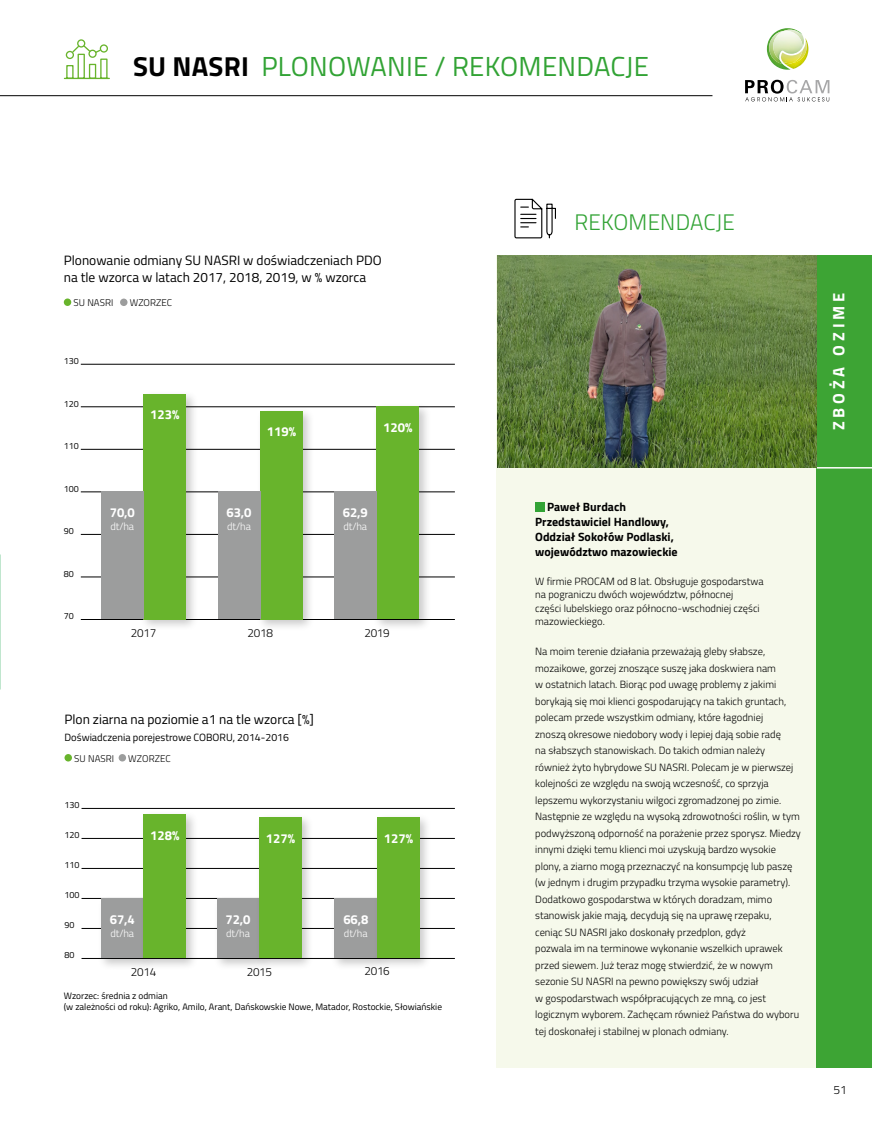
<style>
.page{position:relative;width:872px;height:1127px;background:#fff}
.page>*{position:absolute;margin:0;border:0;box-sizing:border-box;transform-origin:0 0}
.t1{font:27.45px "Titillium";letter-spacing:.01em;color:#32a335}
.t2{font:300 22.5px "Titillium";letter-spacing:.01em;color:#32a335}
.t3{font:700 16.5px "Titillium";letter-spacing:.23em;color:#fff}
.t4{font:13.5px/16.2px "Titillium";color:#000}
.t5{font:700 13.05px "Titillium";color:#fff}
.t6{font:700 12px/15px "Titillium";color:#000}
.t7{font:300 12px "Titillium";color:#000}
.t8{font:300 11.7px "Titillium";letter-spacing:-.025em;color:#000}
.t9{font:300 10.5px/16.5px "Titillium";color:#000}
.t10{font:10.5px "Titillium";color:#000}
.t11{font:300 10.5px "Titillium";letter-spacing:-.01em;color:#fff}
.t12{font:300 9.75px "Titillium";letter-spacing:.01em;color:#000}
.t13{font:9.3px/11.1px "Titillium";color:#000}
.t14{font:9px "Titillium";color:#000}
.s1{font-weight:700;color:#000}
</style>
<div class="page">
<hr style="left:0;top:95px;width:712px;height:1px;background:#000">
<svg style="left:63px;top:39px;width:47px;height:41px"></svg>
<svg style="left:767px;top:28px;width:41px;height:42px"></svg>
<img style="left:773px;top:31px;width:29px;height:29px">
<img style="left:780px;top:50px;width:22px;height:13px">
<svg style="left:745px;top:80px;width:84px;height:21px"></svg>
<svg style="left:514px;top:198px;width:42px;height:41px"></svg>
<div style="left:496px;top:255px;width:370px;height:812px;background:#f6f9eb"></div>
<div style="left:816px;top:468px;width:56px;height:599px;background:#3da434"></div>
<div style="left:816px;top:255px;width:56px;height:213px;background:#3da434"></div>
<hr style="left:816px;top:467px;width:56px;height:1px;background:#fff">
<div style="left:535px;top:502px;width:9px;height:9px;background:#32a335"></div>
<img style="left:497px;top:255px;width:319px;height:213px">
<hr style="left:81px;top:364px;width:374px;height:1px;background:#000">
<hr style="left:81px;top:406px;width:374px;height:1px;background:#000">
<hr style="left:81px;top:449px;width:374px;height:1px;background:#000">
<hr style="left:81px;top:492px;width:374px;height:1px;background:#000">
<hr style="left:81px;top:534px;width:374px;height:1px;background:#000">
<hr style="left:81px;top:577px;width:374px;height:1px;background:#000">
<hr style="left:81px;top:619px;width:374px;height:1px;background:#000">
<div style="left:140px;top:390px;width:58px;height:242px;background:#000;opacity:.21"></div>
<div style="left:144px;top:394px;width:42px;height:225px;background:#68b42c"></div>
<div style="left:101px;top:492px;width:43px;height:127px;background:#9c9d9d"></div>
<div style="left:256px;top:407px;width:59px;height:225px;background:#000;opacity:.21"></div>
<div style="left:260px;top:411px;width:43px;height:208px;background:#68b42c"></div>
<div style="left:218px;top:492px;width:42px;height:127px;background:#9c9d9d"></div>
<div style="left:372px;top:402px;width:59px;height:230px;background:#000;opacity:.21"></div>
<div style="left:376px;top:407px;width:43px;height:212px;background:#68b42c"></div>
<div style="left:334px;top:492px;width:42px;height:127px;background:#9c9d9d"></div>
<div style="left:64px;top:298px;width:7px;height:8px;background:#68b42c;border-radius:50%"></div>
<div style="left:120px;top:299px;width:7px;height:7px;background:#9c9d9d;border-radius:50%"></div>
<div style="left:64px;top:754px;width:8px;height:7px;background:#68b42c;border-radius:50%"></div>
<div style="left:119px;top:754px;width:7px;height:7px;background:#9c9d9d;border-radius:50%"></div>
<hr style="left:81px;top:808px;width:374px;height:1px;background:#000">
<hr style="left:81px;top:838px;width:374px;height:1px;background:#000">
<hr style="left:81px;top:868px;width:374px;height:1px;background:#000">
<hr style="left:81px;top:898px;width:374px;height:1px;background:#000">
<hr style="left:81px;top:928px;width:374px;height:1px;background:#000">
<hr style="left:81px;top:958px;width:374px;height:1px;background:#000">
<div style="left:97px;top:894px;width:59px;height:77px;background:#000;opacity:.21"></div>
<div style="left:101px;top:898px;width:43px;height:60px;background:#9c9d9d"></div>
<div style="left:140px;top:810px;width:58px;height:161px;background:#000;opacity:.21"></div>
<div style="left:144px;top:814px;width:42px;height:144px;background:#68b42c"></div>
<div style="left:213px;top:895px;width:59px;height:75px;background:#000;opacity:.21"></div>
<div style="left:217px;top:898px;width:42px;height:60px;background:#9c9d9d"></div>
<div style="left:255px;top:813px;width:59px;height:157px;background:#000;opacity:.21"></div>
<div style="left:259px;top:817px;width:43px;height:141px;background:#68b42c"></div>
<div style="left:330px;top:895px;width:59px;height:75px;background:#000;opacity:.21"></div>
<div style="left:334px;top:898px;width:43px;height:60px;background:#9c9d9d"></div>
<div style="left:373px;top:813px;width:59px;height:157px;background:#000;opacity:.21"></div>
<div style="left:377px;top:817px;width:42px;height:141px;background:#68b42c"></div>
<h1 class="t1" style="left:133px;top:46px;width:517px"><span class="s1">SU NASRI</span> PLONOWANIE / REKOMENDACJE</h1>
<p class="t4" style="left:64px;top:252px;width:319px">Plonowanie odmiany SU NASRI w doświadczeniach PDO na tle wzorca w latach 2017, 2018, 2019, w % wzorca</p>
<p class="t12" style="left:73px;top:295px;width:42px">SU NASRI</p>
<p class="t12" style="left:130px;top:295px;width:44px">WZORZEC</p>
<p class="t14" style="left:64px;top:354px;width:17px">130</p>
<p class="t14" style="left:64px;top:397px;width:17px">120</p>
<p class="t14" style="left:64px;top:439px;width:17px">110</p>
<p class="t14" style="left:64px;top:482px;width:17px">100</p>
<p class="t14" style="left:64px;top:524px;width:12px">90</p>
<p class="t14" style="left:64px;top:567px;width:12px">80</p>
<p class="t14" style="left:64px;top:609px;width:12px">70</p>
<p class="t5" style="left:150px;top:405px;width:31px">123%</p>
<p class="t5" style="left:110px;top:503px;width:26px">70,0</p>
<p class="t11" style="left:110px;top:518px;width:25px">dt/ha</p>
<p class="t8" style="left:131px;top:624px;width:27px">2017</p>
<p class="t5" style="left:267px;top:422px;width:31px">119%</p>
<p class="t5" style="left:383px;top:417px;width:31px">120%</p>
<p class="t5" style="left:226px;top:503px;width:26px">63,0</p>
<p class="t11" style="left:227px;top:518px;width:25px">dt/ha</p>
<p class="t5" style="left:343px;top:503px;width:26px">62,9</p>
<p class="t11" style="left:343px;top:518px;width:25px">dt/ha</p>
<p class="t8" style="left:247px;top:624px;width:27px">2018</p>
<p class="t8" style="left:364px;top:624px;width:27px">2019</p>
<p class="t4" style="left:64px;top:711px;width:251px">Plon ziarna na poziomie a1 na tle wzorca [%]</p>
<p class="t10" style="left:64px;top:730px;width:226px">Doświadczenia porejestrowe COBORU, 2014-2016</p>
<p class="t12" style="left:74px;top:751px;width:42px">SU NASRI</p>
<p class="t12" style="left:128px;top:751px;width:44px">WZORZEC</p>
<p class="t14" style="left:64px;top:798px;width:17px">130</p>
<p class="t14" style="left:64px;top:828px;width:17px">120</p>
<p class="t14" style="left:64px;top:858px;width:17px">110</p>
<p class="t14" style="left:64px;top:888px;width:17px">100</p>
<p class="t14" style="left:64px;top:918px;width:12px">90</p>
<p class="t14" style="left:64px;top:948px;width:12px">80</p>
<p class="t5" style="left:150px;top:825px;width:31px">128%</p>
<p class="t5" style="left:110px;top:909px;width:26px">67,4</p>
<p class="t11" style="left:110px;top:925px;width:25px">dt/ha</p>
<p class="t5" style="left:266px;top:828px;width:31px">127%</p>
<p class="t5" style="left:226px;top:909px;width:26px">72,0</p>
<p class="t11" style="left:226px;top:925px;width:25px">dt/ha</p>
<p class="t5" style="left:384px;top:828px;width:31px">127%</p>
<p class="t5" style="left:343px;top:909px;width:26px">66,8</p>
<p class="t11" style="left:344px;top:925px;width:25px">dt/ha</p>
<p class="t8" style="left:131px;top:963px;width:27px">2014</p>
<p class="t8" style="left:247px;top:963px;width:27px">2015</p>
<p class="t8" style="left:364px;top:963px;width:27px">2016</p>
<p class="t13" style="left:64px;top:990px;width:380px">Wzorzec: średnia z odmian<br>(w zależności od roku): Agriko, Amilo, Arant, Dańskowskie Nowe, Matador, Rostockie, Słowiańskie</p>
<h2 class="t2" style="left:574px;top:206px;width:162px">REKOMENDACJE</h2>
<h3 class="t3" style="left:826px;top:430px;width:139px;rotate:-90deg">ZBOŻA OZIME</h3>
<p class="t6" style="left:535px;top:499px;width:144px;text-indent:12px">Paweł Burdach<br>Przedstawiciel Handlowy,<br>Oddział Sokołów Podlaski, województwo mazowieckie</p>
<p class="t9" style="left:535px;top:574px;width:230px;line-height:13.5px">W firmie PROCAM od 8 lat. Obsługuje gospodarstwa na pograniczu dwóch województw, północnej<br>części lubelskiego oraz północno-wschodniej części mazowieckiego.</p>
<p class="t9" style="left:535px;top:643px;width:267px">Na moim terenie działania przeważają gleby słabsze, mozaikowe, gorzej znoszące suszę jaka doskwiera nam<br>w ostatnich latach. Biorąc pod uwagę problemy z jakimi borykają się moi klienci gospodarujący na takich gruntach, polecam przede wszystkim odmiany, które łagodniej<br>znoszą okresowe niedobory wody i lepiej dają sobie radę<br>na słabszych stanowiskach. Do takich odmian należy również żyto hybrydowe SU NASRI. Polecam je w pierwszej kolejności ze względu na swoją wczesność, co sprzyja lepszemu wykorzystaniu wilgoci zgromadzonej po zimie.<br>Następnie ze względu na wysoką zdrowotności roślin, w tym podwyższoną odporność na porażenie przez sporysz. Miedzy innymi dzięki temu klienci moi uzyskują bardzo wysokie plony, a ziarno mogą przeznaczyć na konsumpcję lub paszę (w jednym i drugim przypadku trzyma wysokie parametry).<br>Dodatkowo gospodarstwa w których doradzam, mimo stanowisk jakie mają, decydują się na uprawę rzepaku, ceniąc SU NASRI jako doskonały przedplon, gdyż<br>pozwala im na terminowe wykonanie wszelkich uprawek przed siewem. Już teraz mogę stwierdzić, że w nowym sezonie SU NASRI na pewno powiększy swój udział<br>w gospodarstwach współpracujących ze mną, co jest logicznym wyborem. Zachęcam również Państwa do wyboru tej doskonałej i stabilnej w plonach odmiany.</p>
<p class="t7" style="left:833px;top:1081px;width:15px">51</p>
</div>
